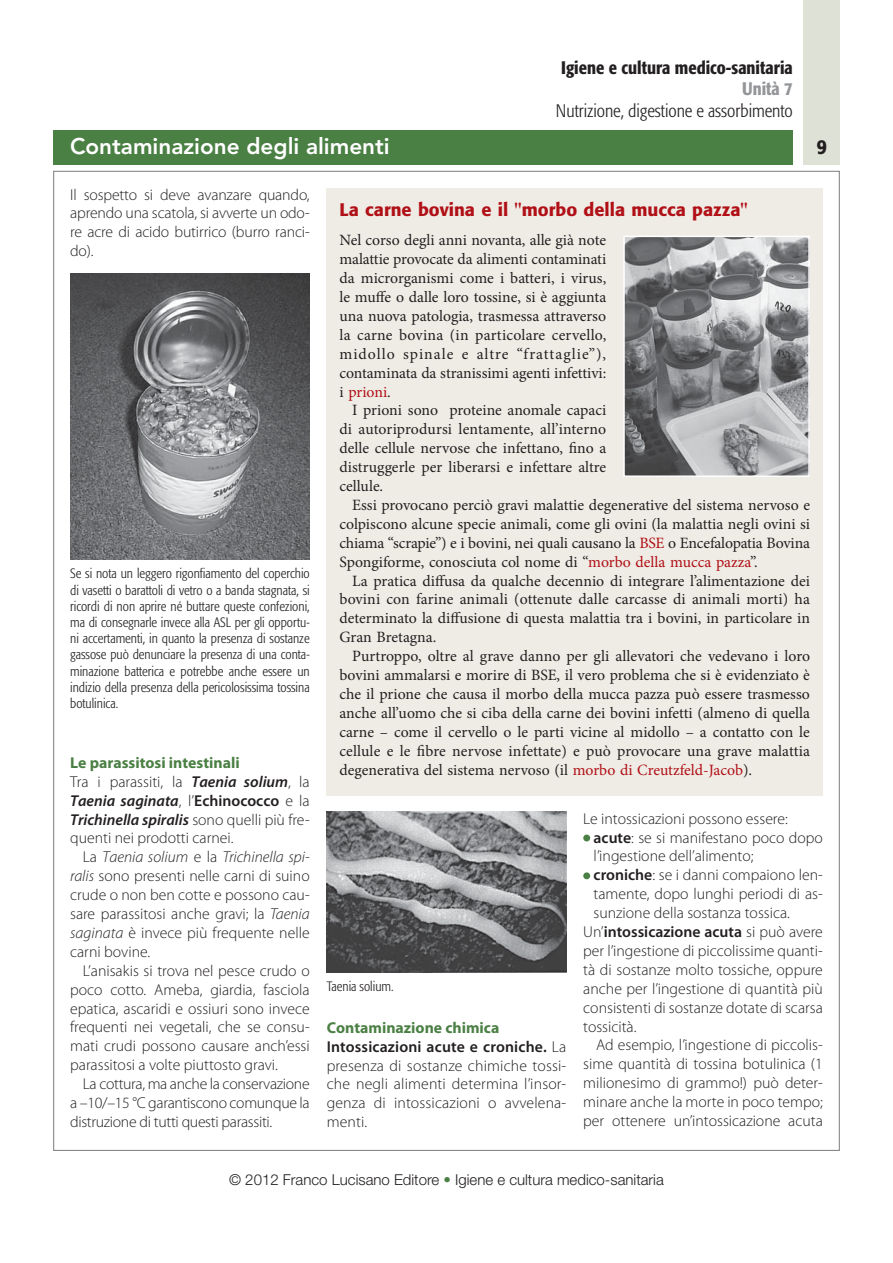
<style>
.page{position:relative;width:893px;height:1263px;background:#fff}
.page>*{position:absolute;margin:0;border:0;box-sizing:border-box;transform-origin:0 0}
.t1{font:800 22.5px "Avenir LT Std";color:#fff}
.t2{font:500 condensed 21px "Formata";color:#231f20}
.t3{font:500 18px "Formata";color:#b01016}
.t4{font:300 condensed 18px "Formata";color:#231f20}
.t5{font:500 condensed 18px "Formata";color:#231f20}
.t6{font:500 condensed 18px "Formata";color:#939598}
.t7{font:300 15.75px/18.9px "Myriad Pro";color:#231f20;text-align:justify}
.t8{font:15.75px/18.9px "Minion Pro";color:#231f20;text-align:justify}
.t9{font:600 15.75px "Myriad Pro";color:#231f20}
.t10{font:300 15px "Helvetica Neue LT Std";color:#231f20}
.t11{font:300 condensed 13.5px/16.2px "Formata";color:#231f20;text-align:justify}
.s1{color:#b01016}
.s2{font-weight:700;color:#4b8044}
.s3{font-weight:600;font-style:italic}
.s4{font-weight:600}
.s5{font-style:italic}
.s6{font-weight:300}
.s7{color:#4b8044}
</style>
<div class="page">
<div style="left:53px;top:130px;width:740px;height:34px;background:#4b8044"></div>
<div style="left:804px;top:0;width:36px;height:164px;background:#dee2d6"></div>
<div style="left:583px;top:834px;width:7px;height:7px;background:#4b8044;border-radius:50%"></div>
<div style="left:583px;top:872px;width:7px;height:7px;background:#4b8044;border-radius:50%"></div>
<img style="left:70px;top:273px;width:240px;height:287px">
<img style="left:327px;top:811px;width:239px;height:161px">
<div style="left:327px;top:188px;width:496px;height:607px;background:#efebe5"></div>
<img style="left:626px;top:239px;width:181px;height:235px">
<div style="left:623px;top:236px;width:187px;height:241px;border:2px solid #fff"></div>
<p class="t5" style="left:561px;top:60px;width:233px">Igiene e cultura medico-sanitaria</p>
<p class="t6" style="left:742px;top:82px;width:52px">Unità 7</p>
<p class="t4" style="left:556px;top:103px;width:238px">Nutrizione, digestione e assorbimento</p>
<h1 class="t1" style="left:70px;top:137px;width:321px">Contaminazione degli alimenti</h1>
<h2 class="t2" style="left:817px;top:137px;width:12px">9</h2>
<p class="t7" style="left:70px;top:186px;width:241px">Il sospetto si deve avanzare quando, aprendo una scatola, si avverte un odo&shy;re acre di acido butirrico (burro ranci&shy;do).</p>
<p class="t3" style="left:339px;top:201px;width:410px">La carne bovina e il "morbo della mucca pazza"</p>
<p class="t8" style="left:339px;top:232px;width:268px">Nel corso degli anni novanta, alle già note malattie provocate da alimenti contaminati da microrganismi come i batteri, i virus, le muffe o dalle loro tossine, si è aggiunta una nuova patologia, trasmessa attraverso la carne bovina (in particolare cervello, midollo spinale e altre “frattaglie”), contaminata da stranissimi agenti infettivi: i <span class="s1">prioni</span>.</p>
<p class="t8" style="left:339px;top:402px;width:268px;text-indent:13px">I prioni sono proteine anomale capaci di autoriprodursi lentamente, all’interno delle cellule nervose che infettano, fino a distruggerle per liberarsi e infettare altre cellule.</p>
<p class="t8" style="left:339px;top:497px;width:472px;text-indent:13px">Essi provocano perciò gravi malattie degenerative del sistema nervoso e colpiscono alcune specie animali, come gli ovini (la malattia negli ovini si chiama “scrapie”) e i bovini, nei quali causano la <span class="s1">BSE</span> o Encefalopatia Bovina Spongiforme, conosciuta col nome di “<span class="s1">morbo della mucca pazza</span>”.</p>
<p class="t8" style="left:339px;top:572px;width:472px;text-indent:13px">La pratica diffusa da qualche decennio di integrare l’alimentazione dei bovini con farine animali (ottenute dalle carcasse di animali morti) ha determinato la diffusione di questa malattia tra i bovini, in particolare in Gran Bretagna.</p>
<p class="t8" style="left:339px;top:648px;width:472px;text-indent:13px">Purtroppo, oltre al grave danno per gli allevatori che vedevano i loro bovini ammalarsi e morire di BSE, il vero problema che si è evidenziato è che il prione che causa il morbo della mucca pazza può essere trasmesso anche all’uomo che si ciba della carne dei bovini infetti (almeno di quella carne – come il cervello o le parti vicine al midollo – a contatto con le cellule e le fibre nervose infettate) e può provocare una grave malattia degenerativa del sistema nervoso (il <span class="s1">morbo di Creutzfeld-Jacob</span>).</p>
<p class="t11" style="left:70px;top:566px;width:241px">Se si nota un leggero rigonfiamento del coperchio di vasetti o barattoli di vetro o a banda stagnata, si ricordi di non aprire né buttare queste confezioni, ma di consegnarle invece alla ASL per gli opportu&shy;ni accertamenti, in quanto la presenza di sostanze gassose può denunciare la presenza di una conta&shy;minazione batterica e potrebbe anche essere un indizio della presenza della pericolosissima tossina botulinica.</p>
<p class="t7" style="left:70px;top:754px;width:241px;text-align:left"><span class="s2">Le parassitosi intestinali<br></span>Tra i parassiti, la <span class="s3">Taenia solium</span>, la <span class="s3">Taenia saginata</span>, l’<span class="s4">Echinococco</span> e la <span class="s3">Trichinella spiralis</span> sono quelli più fre&shy;quenti nei prodotti carnei.</p>
<p class="t7" style="left:70px;top:849px;width:241px;text-indent:13px">La <span class="s5">Taenia solium</span> e la <span class="s5">Trichinella spi&shy;ralis</span> sono presenti nelle carni di suino crude o non ben cotte e possono cau&shy;sare parassitosi anche gravi; la <span class="s5">Taenia saginata</span> è invece più frequente nelle carni bovine.</p>
<p class="t7" style="left:70px;top:962px;width:241px;text-indent:13px">L’anisakis si trova nel pesce crudo o poco cotto. Ameba, giardia, fasciola epatica, ascaridi e ossiuri sono invece frequenti nei vegetali, che se consu&shy;mati crudi possono causare anch’essi parassitosi a volte piuttosto gravi.</p>
<p class="t7" style="left:70px;top:1076px;width:241px;text-indent:13px">La cottura, ma anche la conservazione a –10/–15 °C garantiscono comunque la distruzione di tutti questi parassiti.</p>
<p class="t7" style="left:583px;top:810px;width:206px">Le intossicazioni possono essere:</p>
<p class="t7" style="left:594px;top:829px;width:231px"><span class="s4">acute</span>: se si manifestano poco dopo</p>
<p class="t7" style="left:594px;top:848px;width:161px">l’ingestione dell’alimento;</p>
<p class="t7" style="left:594px;top:867px;width:231px"><span class="s4">croniche</span>: se i danni compaiono len-</p>
<p class="t7" style="left:594px;top:886px;width:231px">tamente, dopo lunghi periodi di as-</p>
<p class="t7" style="left:594px;top:905px;width:198px">sunzione della sostanza tossica.</p>
<p class="t9" style="left:583px;top:926px;width:241px"><span class="s6">Un’</span>intossicazione acuta <span class="s6">si può avere</span></p>
<p class="t7" style="left:583px;top:942px;width:241px">per l’ingestione di piccolissime quanti-</p>
<p class="t7" style="left:583px;top:961px;width:241px">tà di sostanze molto tossiche, oppure</p>
<p class="t7" style="left:583px;top:980px;width:241px">anche per l’ingestione di quantità più</p>
<p class="t7" style="left:583px;top:999px;width:241px">consistenti di sostanze dotate di scarsa</p>
<p class="t7" style="left:583px;top:1018px;width:55px">tossicità.</p>
<p class="t7" style="left:596px;top:1037px;width:228px">Ad esempio, l’ingestione di piccolis-</p>
<p class="t7" style="left:583px;top:1056px;width:241px">sime quantità di tossina botulinica (1</p>
<p class="t7" style="left:583px;top:1075px;width:241px">milionesimo di grammo!) può deter-</p>
<p class="t7" style="left:583px;top:1094px;width:241px">minare anche la morte in poco tempo;</p>
<p class="t7" style="left:583px;top:1113px;width:241px">per ottenere un’intossicazione acuta</p>
<p class="t11" style="left:327px;top:979px;width:68px">Taenia solium.</p>
<p class="t7" style="left:327px;top:1019px;width:241px;text-align:left"><span class="s2">Contaminazione chimica<br></span><span class="s4">Intossicazioni acute e croniche.</span> La presenza di sostanze chimiche tossi&shy;che negli alimenti determina l’insor&shy;genza di intossica zioni o avvelena&shy;menti.</p>
<p class="t10" style="left:229px;top:1174px;width:436px">© 2012 Franco Lucisano Editore <span class="s7">•</span> Igiene e cultura medico-sanitaria</p>
</div>
